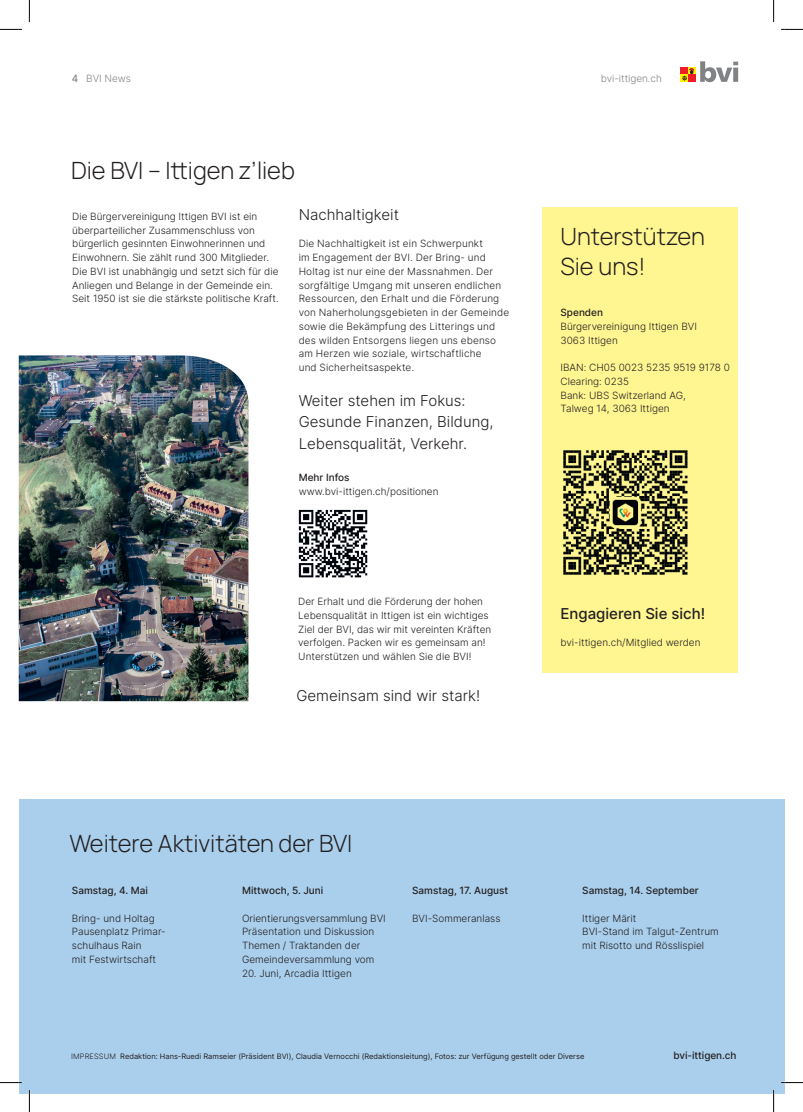
<style>
.page{position:relative;width:803px;height:1112px;background:#fff}
.page>*{position:absolute;margin:0;border:0;box-sizing:border-box;transform-origin:0 0}
.t1{font:300 23.75px/30px "Manrope";color:#231f20}
.t2{font:300 15px/21.2px "Inter";color:#231f20}
.t3{font:500 15px "Inter";color:#231f20}
.t4{font:300 10px/13.8px "Inter";color:#231f20}
.t5{font:500 10px "Inter";color:#231f20}
.t6{font:300 10px "Inter";letter-spacing:-.005em;color:#848485}
.t7{font:7.5px "Inter";color:#231f20}
.s1{font-weight:500}
.s2{font-weight:300}
</style>
<div class="page">
<div style="left:542px;top:207px;width:196px;height:465px;background:#fff691"></div>
<div style="left:19px;top:798px;width:765px;height:294px;background:#aacfec"></div>
<img style="left:563px;top:450px;width:125px;height:125px">
<div style="left:681px;top:68px;width:7px;height:7px;background:#ee1d23"></div>
<div style="left:681px;top:75px;width:7px;height:7px;background:#fff101"></div>
<div style="left:688px;top:75px;width:7px;height:7px;background:#ee1d23"></div>
<svg style="left:682px;top:68px;width:12px;height:13px"></svg>
<svg style="left:700px;top:61px;width:38px;height:21px"></svg>
<img style="left:298px;top:509px;width:70px;height:69px">
<img style="left:19px;top:355px;width:229px;height:346px">
<svg style="left:0;top:29px;width:22px;height:1px"></svg>
<svg style="left:781px;top:29px;width:22px;height:1px"></svg>
<svg style="left:0;top:1081px;width:22px;height:2px"></svg>
<svg style="left:781px;top:1081px;width:22px;height:2px"></svg>
<svg style="left:29px;top:0;width:1px;height:22px"></svg>
<svg style="left:29px;top:1090px;width:1px;height:21px"></svg>
<svg style="left:773px;top:0;width:1px;height:22px"></svg>
<svg style="left:773px;top:1090px;width:1px;height:21px"></svg>
<p class="t6" style="left:72px;top:71px;width:61px"><span class="s1">4</span> BVI News</p>
<h1 class="t1" style="left:71px;top:154px;width:225px">Die BVI – Ittigen z’lieb</h1>
<p class="t4" style="left:72px;top:209px;width:208px">Die Bürgervereinigung Ittigen BVI ist ein überparteilicher Zusammenschluss von bürgerlich gesinnten Einwohnerinnen und Einwohnern. Sie zählt rund 300 Mitglieder.<br>Die BVI ist unabhängig und setzt sich für die Anliegen und Belange in der Gemeinde ein.<br>Seit 1950 ist sie die stärkste politische Kraft.</p>
<h2 class="t2" style="left:299px;top:203px;width:102px">Nachhaltigkeit</h2>
<p class="t4" style="left:299px;top:236px;width:212px">Die Nachhaltigkeit ist ein Schwerpunkt<br>im Engagement der BVI. Der Bring- und Holtag ist nur eine der Massnahmen. Der sorgfältige Umgang mit unseren endlichen Ressourcen, den Erhalt und die Förderung von Naherholungsgebieten in der Gemeinde sowie die Bekämpfung des Litterings und des wilden Entsorgens liegen uns ebenso am Herzen wie soziale, wirtschaftliche<br>und Sicherheitsaspekte.</p>
<h2 class="t2" style="left:299px;top:390px;width:196px">Weiter stehen im Fokus:<br>Gesunde Finanzen, Bildung,<br>Lebensqualität, Verkehr.</h2>
<p class="t5" style="left:299px;top:470px;width:52px">Mehr Infos</p>
<p class="t4" style="left:299px;top:484px;width:141px">www.bvi-ittigen.ch/positionen</p>
<p class="t6" style="left:601px;top:71px;width:63px">bvi-ittigen.ch</p>
<h1 class="t1" style="left:560px;top:220px;width:146px">Unterstützen<br>Sie uns!</h1>
<p class="t5" style="left:560px;top:305px;width:44px">Spenden</p>
<p class="t4" style="left:560px;top:319px;width:138px">Bürgervereinigung Ittigen BVI<br>3063 Ittigen</p>
<p class="t4" style="left:560px;top:360px;width:171px">IBAN: CH05 0023 5235 9519 9178 0<br>Clearing: 0235<br>Bank: UBS Switzerland AG,<br>Talweg 14, 3063 Ittigen</p>
<p class="t4" style="left:298px;top:594px;width:195px">Der Erhalt und die Förderung der hohen Lebensqualität in Ittigen ist ein wichtiges Ziel der BVI, das wir mit vereinten Kräften verfolgen. Packen wir es gemeinsam an!<br>Unterstützen und wählen Sie die BVI!</p>
<h2 class="t3" style="left:560px;top:602px;width:146px">Engagieren Sie sich!</h2>
<h2 class="t2" style="left:296px;top:685px;width:185px">Gemeinsam sind wir stark!</h2>
<p class="t4" style="left:560px;top:635px;width:142px">bvi-ittigen.ch/Mitglied werden</p>
<h1 class="t1" style="left:69px;top:826px;width:284px">Weitere Aktivitäten der BVI</h1>
<p class="t5" style="left:72px;top:882px;width:78px">Samstag, 4. Mai</p>
<p class="t5" style="left:242px;top:882px;width:83px">Mittwoch, 5. Juni</p>
<p class="t5" style="left:412px;top:882px;width:98px">Samstag, 17. August</p>
<p class="t5" style="left:582px;top:882px;width:118px">Samstag, 14. September</p>
<p class="t4" style="left:242px;top:910px;width:145px">Orientierungsversammlung BVI<br>Präsentation und Diskussion<br>Themen / Traktanden der<br>Gemeindeversammlung vom</p>
<p class="t4" style="left:242px;top:965px;width:111px">20. Juni, Arcadia Ittigen</p>
<p class="t4" style="left:412px;top:910px;width:90px">BVI-Sommeranlass</p>
<p class="t4" style="left:582px;top:910px;width:138px">Ittiger Märit<br>BVI-Stand im Talgut-Zentrum mit Risotto und Rösslispiel</p>
<p class="t4" style="left:72px;top:910px;width:95px">Bring- und Holtag<br>Pausenplatz Primar&shy;schulhaus Rain<br>mit Festwirtschaft</p>
<p class="t7" style="left:71px;top:1050px;width:515px"><span class="s2">IMPRESSUM</span> Redaktion: Hans-Ruedi Ramseier (Präsident BVI), Claudia Vernocchi (Redaktionsleitung), Fotos: zur Verfügung gestellt oder Diverse</p>
<p class="t5" style="left:673px;top:1047px;width:65px">bvi-ittigen.ch</p>
</div>
